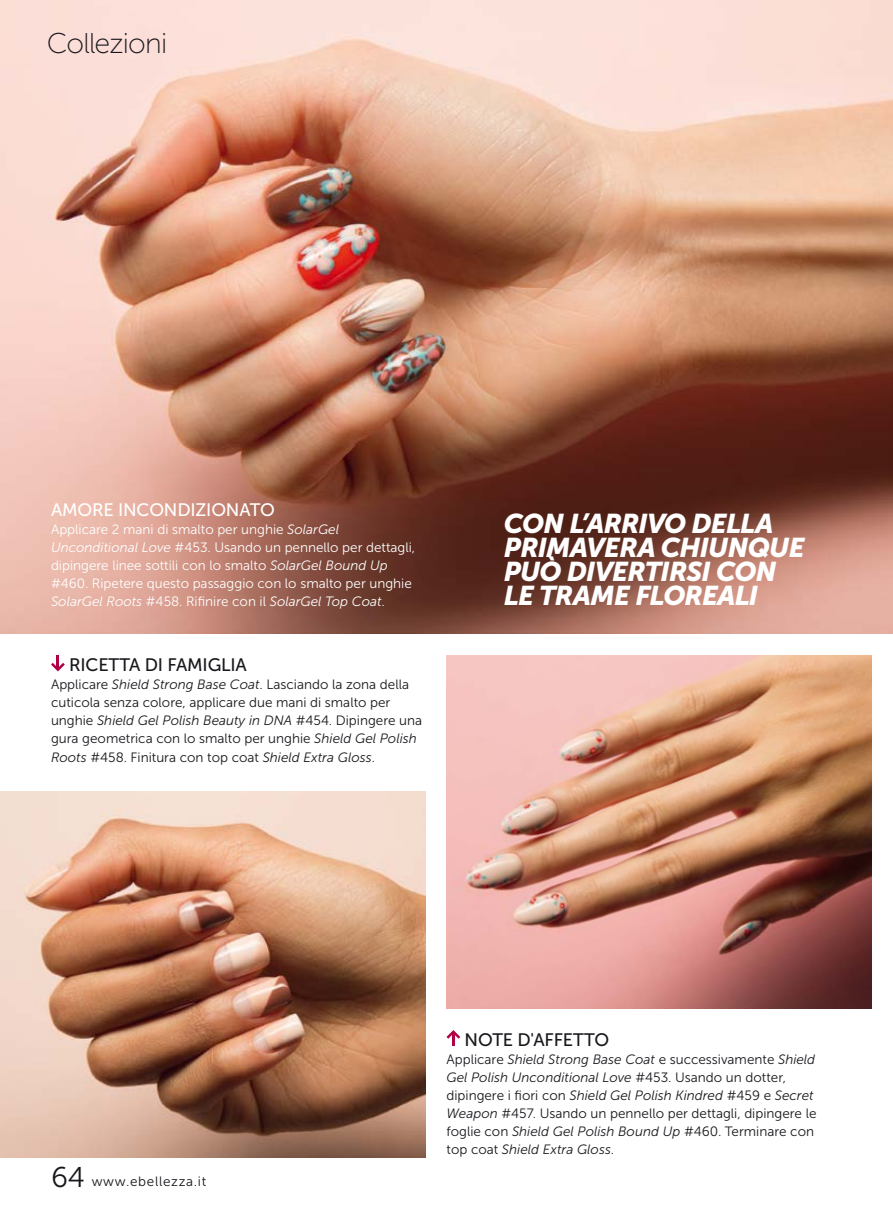
<style>
.page{position:relative;width:893px;height:1221px;background:#fff}
.page>*{position:absolute;margin:0;border:0;box-sizing:border-box;transform-origin:0 0}
.t1{font:28.5px "Museo Sans 100";letter-spacing:-.03em;color:#1a171c}
.t2{font:italic 27px/24px "Museo Sans 900";letter-spacing:-.03em;color:#fff}
.t3{font:18px "Museo Sans 500";letter-spacing:-.01em;color:#1a171c}
.t4{font:18px "Museo Sans 500";letter-spacing:-.01em;color:#fff}
.t5{font:13.5px/18px "Museo Sans 300";color:#1a171c}
.t6{font:13.5px/18px "Museo Sans 300";color:#fff}
.t7{font:13.5px "Museo Sans 300";letter-spacing:.05em;color:#1a171c}
.s1{font-style:italic}
.s2{font-size:28.5px}
</style>
<div class="page">
<img style="left:0;top:791px;width:425px;height:366px">
<img style="left:446px;top:656px;width:426px;height:352px">
<img style="left:0;top:0;width:893px;height:633px">
<svg style="left:51px;top:656px;width:14px;height:15px"></svg>
<svg style="left:446px;top:1030px;width:14px;height:15px"></svg>
<h1 class="t1" style="left:47px;top:28px;width:122px">Collezioni</h1>
<h3 class="t4" style="left:51px;top:500px;width:225px">AMORE INCONDIZIONATO</h3>
<p class="t6" style="left:51px;top:520px;width:366px">Applicare 2 mani di smalto per unghie <span class="s1">SolarGel Unconditional Love</span> #453. Usando un pennello per dettagli, dipingere linee sottili con lo smalto <span class="s1">SolarGel Bound Up </span>#460. Ripetere questo passaggio con lo smalto per unghie <span class="s1">SolarGel Roots</span> #458. Rifinire con il <span class="s1">SolarGel Top Coat</span>.</p>
<h3 class="t3" style="left:69px;top:655px;width:179px">RICETTA DI FAMIGLIA</h3>
<p class="t5" style="left:51px;top:676px;width:373px">Applicare <span class="s1">Shield Strong Base Coat</span>. Lasciando la zona della cuticola senza colore, applicare due mani di smalto per unghie <span class="s1">Shield Gel Polish Beauty in DNA</span> #454. Dipingere una gura geometrica con lo smalto per unghie <span class="s1">Shield Gel Polish Roots</span> #458. Finitura con top coat <span class="s1">Shield Extra Gloss</span>.</p>
<h2 class="t2" style="left:504px;top:511px;width:302px">CON L’ARRIVO DELLA<br>PRIMAVERA CHIUNQUE<br>PUÒ DIVERTIRSI CON<br>LE TRAME FLOREALI</h2>
<p class="t7" style="left:51px;top:1173px;width:157px"><span class="s2">64</span> www.ebellezza.it</p>
<h3 class="t3" style="left:465px;top:1029px;width:146px">NOTE D'AFFETTO</h3>
<p class="t5" style="left:446px;top:1049px;width:371px">Applicare <span class="s1">Shield Strong Base Coat</span> e successivamente <span class="s1">Shield Gel Polish Unconditional Love</span> #453. Usando un dotter, dipingere i fiori con <span class="s1">Shield Gel Polish Kindred</span> #459 e <span class="s1">Secret Weapon</span> #457. Usando un pennello per dettagli, dipingere le foglie con <span class="s1">Shield Gel Polish Bound Up</span> #460. Terminare con top coat <span class="s1">Shield Extra Gloss</span>.</p>
</div>
